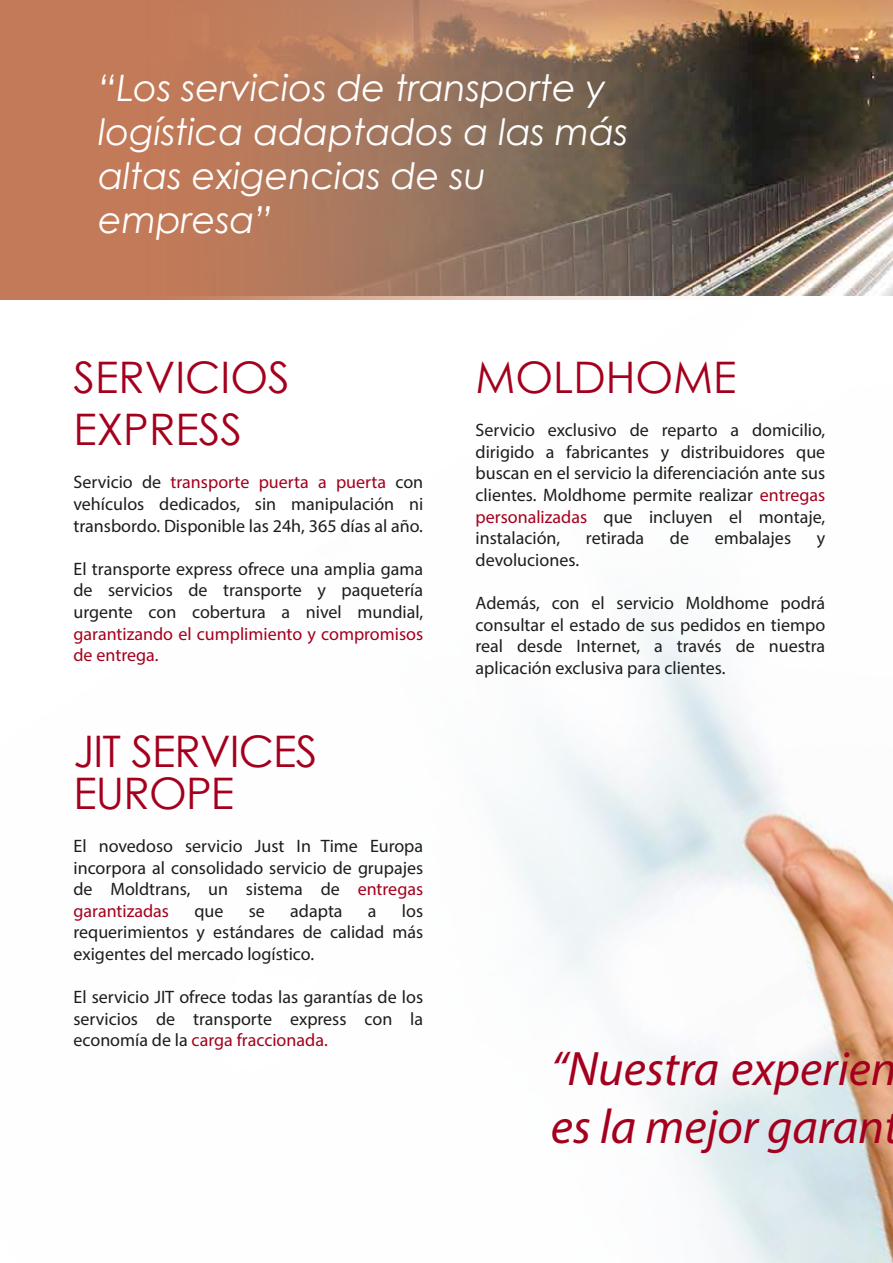
<style>
.page{position:relative;width:893px;height:1263px;background:#fff}
.page>*{position:absolute;margin:0;border:0;box-sizing:border-box;transform-origin:0 0}
.t1{font:italic 48.6px/58.3px "Myriad Pro";color:#a4001d}
.t2{font:43.5px/52.2px "Century Gothic";color:#a4001d}
.t3{font:43.5px/42px "Century Gothic";letter-spacing:-.02em;color:#a4001d}
.t4{font:italic 36.45px/43.8px "Century Gothic";color:#fff}
.t5{font:18px/21.6px "Myriad Pro";color:#1d1d1b;text-align:justify}
.t6{font:18px/21.6px "Myriad Pro";color:#a4001d}
.s1{color:#a4001d}
</style>
<div class="page">
<img style="left:573px;top:617px;width:320px;height:646px">
<svg style="left:0;top:0;width:893px;height:300px;background:#976f57"></svg>
<h3 class="t4" style="left:98px;top:66px;width:531px">“Los servicios de transporte y logística adaptados a las más altas exigencias de su empresa”</h3>
<h2 class="t2" style="left:73px;top:350px;width:218px">SERVICIOS<br>EXPRESS</h2>
<p class="t5" style="left:73px;top:471px;width:351px">Servicio de <span class="s1">transporte puerta a puerta</span> con vehículos dedicados, sin manipulación ni transbordo. Disponible las 24h, 365 días al año.</p>
<p class="t5" style="left:73px;top:558px;width:351px">El transporte express ofrece una amplia gama de servicios de transporte y paquetería urgente con cobertura a nivel mundial,</p>
<p class="t6" style="left:73px;top:622px;width:351px">garantizando el cumplimiento y compromisos de entrega.</p>
<h2 class="t3" style="left:73px;top:729px;width:245px">JIT SERVICES<br>EUROPE</h2>
<p class="t5" style="left:73px;top:835px;width:351px">El novedoso servicio Just In Time Europa incorpora al consolidado servicio de grupajes de Moldtrans, un sistema de <span class="s1">entregas garantizadas</span></p>
<p class="t5" style="left:73px;top:900px;width:351px;text-indent:328px">los requerimientos y estándares de calidad más exigentes del mercado logístico.</p>
<p class="t5" style="left:73px;top:986px;width:351px">El servicio JIT ofrece todas las garantías de los servicios de transporte express con la economía de la <span class="s1">carga fraccionada.</span></p>
<p class="t5" style="left:194px;top:900px;width:31px">que</p>
<p class="t5" style="left:249px;top:900px;width:18px">se</p>
<p class="t5" style="left:290px;top:900px;width:54px">adapta</p>
<p class="t5" style="left:368px;top:900px;width:10px">a</p>
<h2 class="t2" style="left:475px;top:350px;width:263px">MOLDHOME</h2>
<p class="t5" style="left:475px;top:419px;width:351px">Servicio exclusivo de reparto a domicilio, dirigido a fabricantes y distribuidores que buscan en el servicio la diferenciación ante sus clientes. Moldhome permite realizar <span class="s1">entregas personalizadas</span> que incluyen el montaje, instalación,</p>
<p class="t5" style="left:586px;top:527px;width:60px">retirada</p>
<p class="t5" style="left:670px;top:527px;width:21px">de</p>
<p class="t5" style="left:715px;top:527px;width:78px">embalajes</p>
<p class="t5" style="left:817px;top:527px;width:10px">y</p>
<p class="t5" style="left:475px;top:549px;width:105px">devoluciones.</p>
<p class="t5" style="left:475px;top:592px;width:351px">Además, con el servicio Moldhome podrá consultar el estado de sus pedidos en tiempo real desde Internet, a través de nuestra aplicación exclusiva para clientes.</p>
<h1 class="t1" style="left:551px;top:1038px;width:348px">“Nuestra experien es la mejor garan</h1>
</div>
